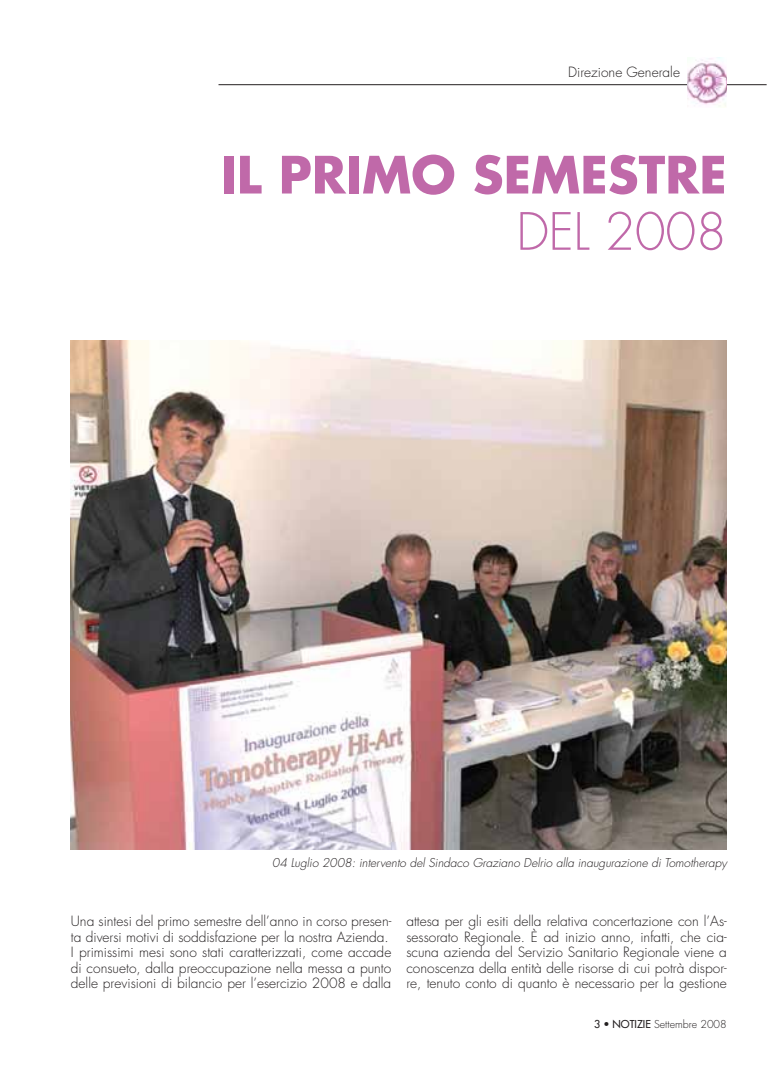
<style>
.page{position:relative;width:780px;height:1088px;background:#fff}
.page>*{position:absolute;margin:0;border:0;box-sizing:border-box;transform-origin:0 0}
.t1{font:700 50px "Futura";color:#c069a9}
.t2{font:300 50px "Futura";letter-spacing:-.01em;color:#c069a9}
.t3{font:300 13.75px/15.6px "Futura";color:#231f20}
.t4{font:italic 300 11.88px "Futura";color:#231f20}
.t5{font:300 10.62px "Futura";color:#231f20}
.s1{font-weight:400}
</style>
<div class="page">
<hr style="left:218px;top:84px;width:548px;height:1px;background:#231f20">
<img style="left:687px;top:57px;width:39px;height:50px">
<img style="left:71px;top:341px;width:655px;height:509px">
<p class="t3" style="left:568px;top:66px;width:113px">Direzione Generale</p>
<h1 class="t1" style="left:220px;top:152px;width:507px">IL PRIMO SEMESTRE</h1>
<h1 class="t2" style="left:516px;top:208px;width:212px">DEL 2008</h1>
<p class="t4" style="left:272px;top:857px;width:456px">04 Luglio 2008: intervento del Sindaco Graziano Delrio alla inaugurazione di Tomotherapy</p>
<p class="t3" style="left:71px;top:914px;width:322px">Una sintesi del primo semestre dell’anno in corso presen&shy;ta diversi motivi di soddisfazione per la nostra Azienda.<br>I primissimi mesi sono stati caratterizzati, come accade di consueto, dalla preoccupazione nella messa a punto delle previsioni di bilancio per l’esercizio 2008 e dalla</p>
<p class="t3" style="left:406px;top:914px;width:322px;text-align:justify">attesa per gli esiti della relativa concertazione con l’As&shy;sessorato Regionale. È ad inizio anno, infatti, che cia&shy;scuna azienda del Servizio Sanitario Regionale viene a conoscenza della entità delle risorse di cui potrà dispor&shy;re, tenuto conto di quanto è necessario per la gestione</p>
<p class="t5" style="left:594px;top:1019px;width:134px"><span class="s1">3 • NOTIZIE</span> Settembre 2008</p>
</div>
